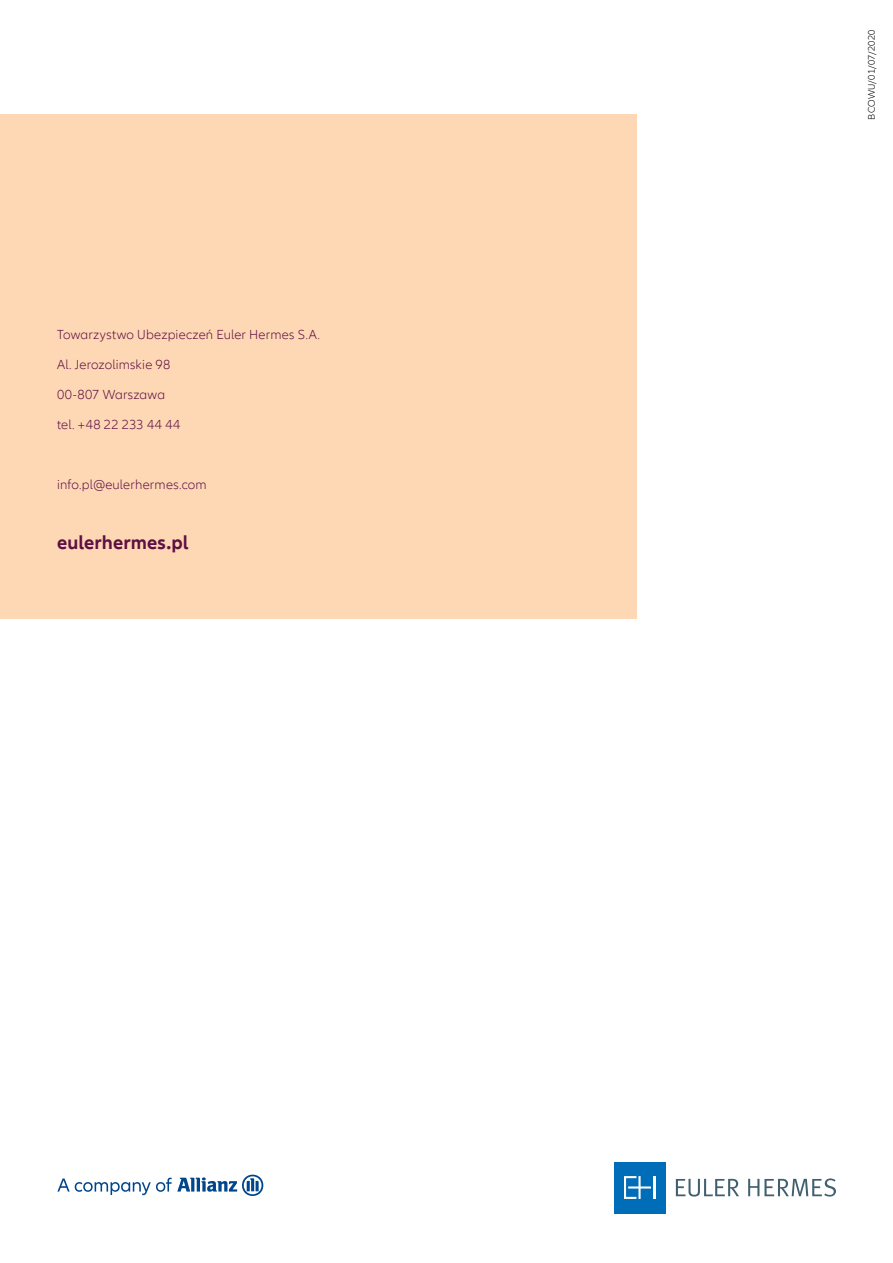
<style>
.page{position:relative;width:893px;height:1263px;background:#fff}
.page>*{position:absolute;margin:0;border:0;box-sizing:border-box;transform-origin:0 0}
.t1{font:700 19.5px "Allianz Neo";letter-spacing:.005em;color:#5e1043}
.t2{font:300 13.5px "Allianz Neo";letter-spacing:.015em;color:#5e1043}
.t3{font:300 9.75px "Allianz Neo";letter-spacing:.015em;color:#000}
</style>
<div class="page">
<div style="left:0;top:115px;width:636px;height:504px;background:#fed8b5"></div>
<svg style="left:57px;top:1174px;width:206px;height:22px"></svg>
<div style="left:614px;top:1161px;width:51px;height:52px;background:#006db8"></div>
<hr style="left:653px;top:1176px;width:2px;height:23px;background:#fff">
<svg style="left:624px;top:1176px;width:27px;height:23px"></svg>
<svg style="left:676px;top:1179px;width:63px;height:17px"></svg>
<svg style="left:748px;top:1178px;width:88px;height:18px"></svg>
<p class="t2" style="left:57px;top:327px;width:265px">Towarzystwo Ubezpieczeń Euler Hermes S.A.</p>
<p class="t2" style="left:57px;top:357px;width:115px">Al. Jerozolimskie 98</p>
<p class="t2" style="left:57px;top:387px;width:110px">00-807 Warszawa</p>
<p class="t2" style="left:57px;top:417px;width:125px">tel. +48 22 233 44 44</p>
<p class="t2" style="left:57px;top:477px;width:151px">info.pl@eulerhermes.com</p>
<p class="t1" style="left:57px;top:531px;width:133px">eulerhermes.pl</p>
<p class="t3" style="left:866px;top:120px;width:91px;rotate:-90deg">BCOWU/01/07/2020</p>
</div>
